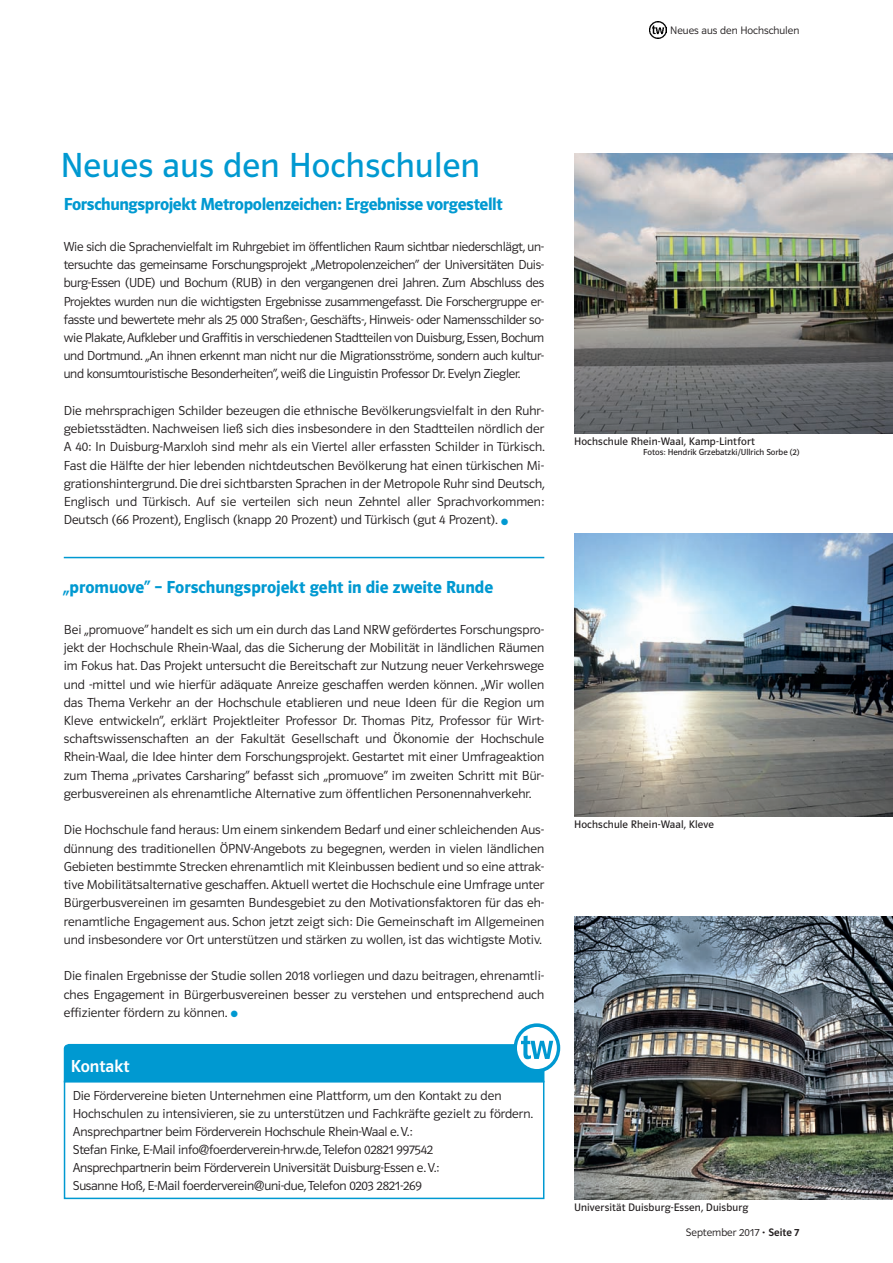
<style>
.page{position:relative;width:893px;height:1263px;background:#fff}
.page>*{position:absolute;margin:0;border:0;box-sizing:border-box;transform-origin:0 0}
.t1{font:36px "Polo 11 K Buch";letter-spacing:.01em;color:#0099d1}
.t2{font:18px "Polo 11 K Hfett";letter-spacing:-.015em;color:#0099d1}
.t3{font:18px "Polo 22 K Krftg";color:#fff}
.t4{font:13.5px/18.3px "Polo 11 K Leicht";color:#231f20;text-align:justify}
.t5{font:13.5px/18px "Polo 11 K Leicht";letter-spacing:-.02em;color:#231f20}
.t6{font:11.25px "Polo 11 K Buch";letter-spacing:.015em;color:#231f20}
.t7{font:11.25px "Polo 11 K Leicht";color:#231f20}
.t8{font:9px "Polo 11 K Buch";color:#231f20}
.s1{color:#0099d1}
.s2{font-family:"Polo 22 K Krftg"}
</style>
<div class="page">
<img style="left:650px;top:22px;width:17px;height:17px">
<img style="left:574px;top:153px;width:319px;height:280px">
<img style="left:574px;top:533px;width:319px;height:283px">
<img style="left:574px;top:916px;width:319px;height:283px">
<div style="left:64px;top:1081px;width:480px;height:118px;border:2px solid #0099d1"></div>
<svg style="left:64px;top:1023px;width:496px;height:59px"></svg>
<hr style="left:64px;top:557px;width:480px;height:1px;background:#0099d1">
<p class="t7" style="left:670px;top:26px;width:131px">Neues aus den Hochschulen</p>
<p class="t1" style="left:61px;top:153px;width:421px">Neues aus den Hochschulen</p>
<p class="t2" style="left:64px;top:198px;width:440px">Forschungsprojekt Metropolenzeichen: Ergebnisse vorgestellt</p>
<p class="t4" style="left:64px;top:238px;width:482px">Wie sich die Sprachenvielfalt im Ruhrgebiet im öffentlichen Raum sichtbar niederschlägt, un&shy;tersuchte das gemeinsame Forschungsprojekt „Metropolenzeichen“ der Universitäten Duis&shy;burg-Essen (UDE) und Bochum (RUB) in den vergangenen drei Jahren. Zum Abschluss des Projektes wurden nun die wichtigsten Ergebnisse zusammengefasst. Die Forschergruppe er&shy;fasste und bewertete mehr als 25 000 Straßen-, Geschäfts-, Hinweis- oder Namensschilder so&shy;wie Plakate, Aufkleber und Graffitis in verschiedenen Stadtteilen von Duisburg, Essen, Bochum und Dortmund. „An ihnen erkennt man nicht nur die Migrationsströme, sondern auch kultur&shy;und konsumtouristische Besonderheiten“, weiß die Linguistin Professor Dr. Evelyn Ziegler.</p>
<p class="t4" style="left:64px;top:403px;width:483px">Die mehrsprachigen Schilder bezeugen die ethnische Bevölkerungsvielfalt in den Ruhr&shy;gebietsstädten. Nachweisen ließ sich dies insbesondere in den Stadtteilen nördlich der A 40: In Duisburg-Marxloh sind mehr als ein Viertel aller erfassten Schilder in Türkisch.<br>Fast die Hälfte der hier lebenden nichtdeutschen Bevölkerung hat einen türkischen Mi&shy;grationshintergrund. Die drei sichtbarsten Sprachen in der Metropole Ruhr sind Deutsch, Englisch und Türkisch. Auf sie verteilen sich neun Zehntel aller Sprachvorkommen:<br>Deutsch (66 Prozent), Englisch (knapp 20 Prozent) und Türkisch (gut 4 Prozent). <span class="s1">●</span></p>
<p class="t2" style="left:64px;top:581px;width:431px">„promuove“ – Forschungsprojekt geht in die zweite Runde</p>
<p class="t4" style="left:64px;top:621px;width:482px">Bei „promuove“ handelt es sich um ein durch das Land NRW gefördertes Forschungspro&shy;jekt der Hochschule Rhein-Waal, das die Sicherung der Mobilität in ländlichen Räumen im Fokus hat. Das Projekt untersucht die Bereitschaft zur Nutzung neuer Verkehrswege und -mittel und wie hierfür adäquate Anreize geschaffen werden können. „Wir wollen das Thema Verkehr an der Hochschule etablieren und neue Ideen für die Region um Kleve entwickeln“, erklärt Projektleiter Professor Dr. Thomas Pitz, Professor für Wirt&shy;schaftswissenschaften an der Fakultät Gesellschaft und Ökonomie der Hochschule Rhein-Waal, die Idee hinter dem Forschungsprojekt. Gestartet mit einer Umfrageaktion zum Thema „privates Carsharing“ befasst sich „promuove“ im zweiten Schritt mit Bür&shy;gerbusvereinen als ehrenamtliche Alternative zum öffentlichen Personennahverkehr.</p>
<p class="t4" style="left:64px;top:822px;width:482px">Die Hochschule fand heraus: Um einem sinkendem Bedarf und einer schleichenden Aus&shy;dünnung des traditionellen ÖPNV-Angebots zu begegnen, werden in vielen ländlichen Gebieten bestimmte Strecken ehrenamtlich mit Kleinbussen bedient und so eine attrak&shy;tive Mobilitätsalternative geschaffen. Aktuell wertet die Hochschule eine Umfrage unter Bürgerbusvereinen im gesamten Bundesgebiet zu den Motivationsfaktoren für das eh&shy;renamtliche Engagement aus. Schon jetzt zeigt sich: Die Gemeinschaft im Allgemeinen und insbesondere vor Ort unterstützen und stärken zu wollen, ist das wichtigste Motiv.</p>
<p class="t4" style="left:64px;top:968px;width:482px">Die finalen Ergebnisse der Studie sollen 2018 vorliegen und dazu beitragen, ehrenamtli&shy;ches Engagement in Bürgerbusvereinen besser zu verstehen und entsprechend auch effizienter fördern zu können. <span class="s1">●</span></p>
<p class="t3" style="left:71px;top:1057px;width:60px">Kontakt</p>
<p class="t5" style="left:73px;top:1088px;width:462px">Die Fördervereine bieten Unternehmen eine Plattform, um den Kontakt zu den Hochschulen zu intensivieren, sie zu unterstützen und Fachkräfte gezielt zu fördern.<br>Ansprechpartner beim Förderverein Hochschule Rhein-Waal e.V.:<br>Stefan Finke, E-Mail info@foerderverein-hrw.de, Telefon 02821 997542<br>Ansprechpartnerin beim Förderverein Universität Duisburg-Essen e.V.:<br>Susanne Hoß, E-Mail foerderverein@uni-due, Telefon 0203 2821-269</p>
<p class="t6" style="left:574px;top:437px;width:182px">Hochschule Rhein-Waal, Kamp-Lintfort</p>
<p class="t8" style="left:643px;top:449px;width:158px">Fotos: Hendrik Grzebatzki/Ullrich Sorbe (2)</p>
<p class="t6" style="left:574px;top:820px;width:141px">Hochschule Rhein-Waal, Kleve</p>
<p class="t6" style="left:574px;top:1203px;width:176px">Universität Duisburg-Essen, Duisburg</p>
<p class="t7" style="left:686px;top:1228px;width:115px">September 2017 • <span class="s2">Seite 7</span></p>
</div>
